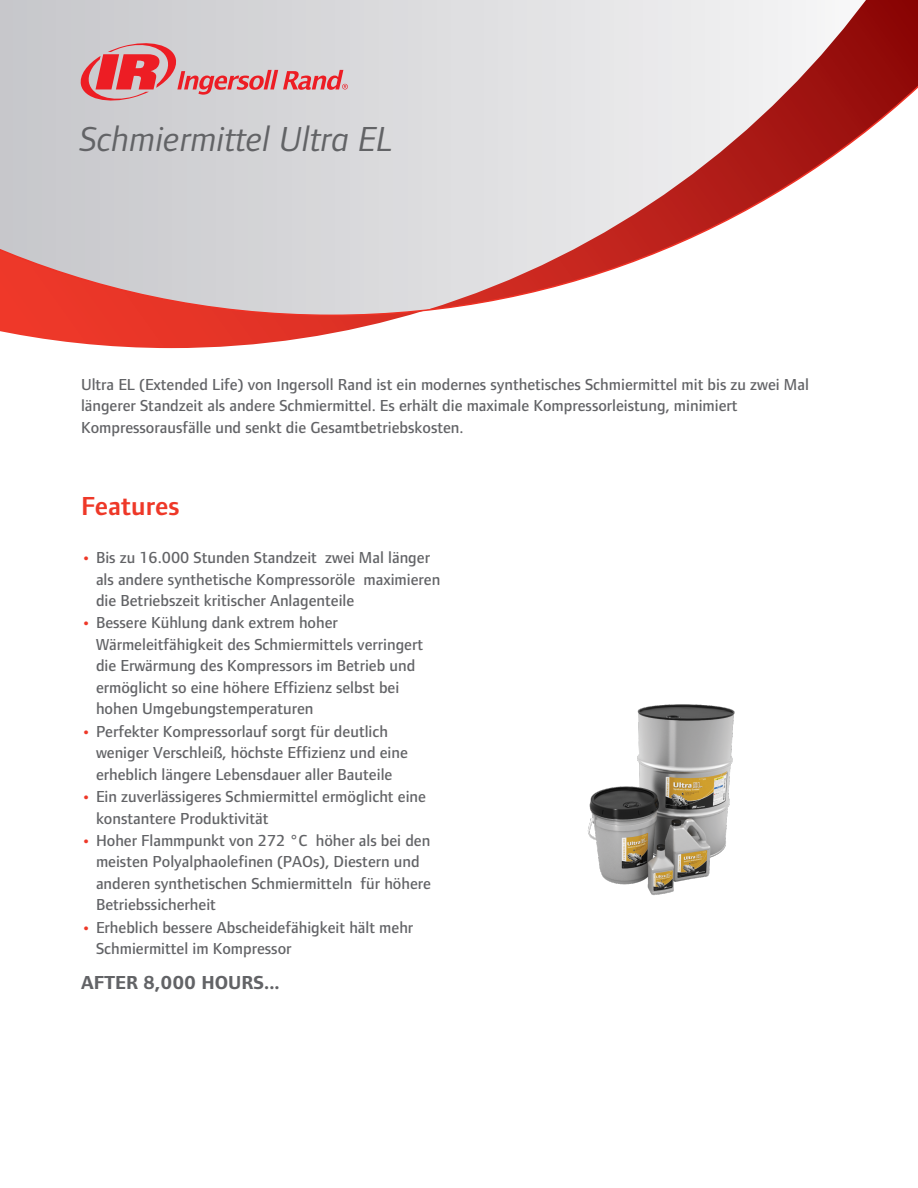
<style>
.page{position:relative;width:918px;height:1188px;background:#fff}
.page>*{position:absolute;margin:0;border:0;box-sizing:border-box;transform-origin:0 0}
.t1{font:italic 36px "Foundry Form Sans";color:#626366}
.t2{font:600 27px "Foundry Form Sans";color:#ee3828}
.t3{font:700 19.5px "Foundry Form Sans";color:#626366}
.t4{font:500 16.5px/21.5px "Foundry Form Sans";color:#626366}
.s1{font-weight:700;color:#ee3828}
</style>
<div class="page">
<svg style="left:0;top:0;width:918px;height:348px"></svg>
<svg style="left:0;top:71px;width:918px;height:245px"></svg>
<svg style="left:81px;top:43px;width:267px;height:58px;background:#d8a4a8"></svg>
<img style="left:587px;top:704px;width:148px;height:191px">
<h1 class="t1" style="left:80px;top:119px;width:315px">Schmiermittel Ultra EL</h1>
<p class="t4" style="left:81px;top:374px;width:730px">Ultra EL (Extended Life) von Ingersoll Rand ist ein modernes synthetisches Schmiermittel mit bis zu zwei Mal längerer Standzeit als andere Schmiermittel. Es erhält die maximale Kompressorleistung, minimiert<br>Kompressorausfälle und senkt die Gesamtbetriebskosten.</p>
<h2 class="t2" style="left:81px;top:491px;width:100px">Features</h2>
<p class="t4" style="left:96px;top:548px;width:346px;text-indent:-15px"><span class="s1">•</span> Bis zu 16.000 Stunden Standzeit zwei Mal länger als andere synthetische Kompressoröle maximieren die Betriebszeit kritischer Anlagenteile</p>
<p class="t4" style="left:96px;top:613px;width:329px;text-indent:-15px"><span class="s1">•</span> Bessere Kühlung dank extrem hoher Wärmeleitfähigkeit des Schmiermittels verringert die Erwärmung des Kompressors im Betrieb und ermöglicht so eine höhere Effizienz selbst bei hohen Umgebungstemperaturen</p>
<p class="t4" style="left:96px;top:721px;width:313px;text-indent:-15px"><span class="s1">•</span> Perfekter Kompressorlauf sorgt für deutlich weniger Verschleiß, höchste Effizienz und eine erheblich längere Lebensdauer aller Bauteile</p>
<p class="t4" style="left:96px;top:787px;width:331px;text-indent:-15px"><span class="s1">•</span> Ein zuverlässigeres Schmiermittel ermöglicht eine konstantere Produktivität</p>
<p class="t4" style="left:96px;top:830px;width:337px;text-indent:-15px"><span class="s1">•</span> Hoher Flammpunkt von 272 °C höher als bei den meisten Polyalphaolefinen (PAOs), Diestern und anderen synthetischen Schmiermitteln für höhere Betriebssicherheit</p>
<p class="t4" style="left:96px;top:917px;width:319px;text-indent:-15px"><span class="s1">•</span> Erheblich bessere Abscheidefähigkeit hält mehr<br>Schmiermittel im Kompressor</p>
<p class="t3" style="left:81px;top:972px;width:200px">AFTER 8,000 HOURS...</p>
</div>
